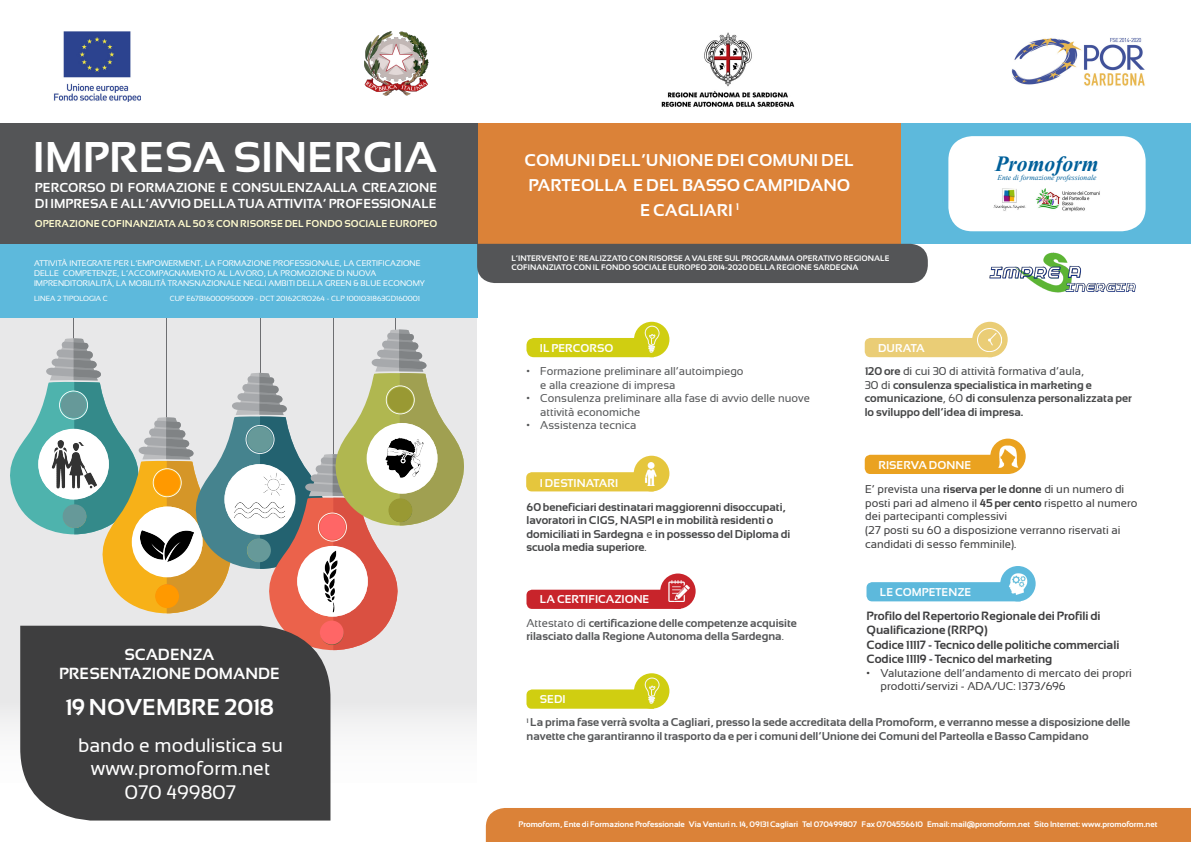
<style>
.page{position:relative;width:1191px;height:842px;background:#fff}
.page>*{position:absolute;margin:0;border:0;box-sizing:border-box;transform-origin:0 0}
.t1{font:700 43px "Sansation";color:#fff}
.t2{font:700 23px "Sansation";color:#fff}
.t3{font:italic 700 21.7px "Times New Roman";color:#01609a}
.t4{font:19.5px "Sansation";color:#fff}
.t5{font:700 17px/25px "Sansation";color:#fff}
.t6{font:700 16.1px "Sansation";color:#fff}
.t7{font:700 13px/15.6px "Sansation";color:#fff}
.t8{font:700 12px/14.4px "Sansation";color:#3e3e3f}
.t9{font:700 11.3px/13.6px "Sansation";color:#454647}
.t10{font:700 11.3px/13.6px "Sansation";color:#545557}
.t11{font:11.3px/13.6px "Sansation";color:#3e3e3f}
.t12{font:11.3px/13.6px "Sansation";color:#545557}
.t13{font:700 11.3px "Sansation";color:#fff}
.t14{font:700 10px "Sansation";color:#fffbce}
.t15{font:8.2px/9.8px "Sansation";color:#fff}
.t16{font:700 8px/9.6px "Sansation";color:#fff}
.t17{font:italic 7.5px "Times New Roman";color:#01609a}
.t18{font:7.4px "Sansation";color:#fff}
.s1{font-weight:400}
.s2{font-weight:700}
</style>
<div class="page">
<div style="left:0;top:238px;width:477px;height:485px;background:#e8e8e9"></div>
<hr style="left:73px;top:238px;width:1px;height:100px;background:#6d6e71">
<hr style="left:166px;top:238px;width:1px;height:180px;background:#6d6e71">
<hr style="left:260px;top:238px;width:1px;height:136px;background:#6d6e71">
<hr style="left:395px;top:238px;width:1px;height:115px;background:#6d6e71">
<hr style="left:333px;top:238px;width:1px;height:219px;background:#6d6e71">
<svg style="left:10px;top:329px;width:454px;height:321px"></svg>
<div style="left:61px;top:392px;width:25px;height:26px;background:#699;border-radius:50%"></div>
<div style="left:63px;top:504px;width:23px;height:24px;background:#699;border-radius:50%"></div>
<div style="left:155px;top:584px;width:24px;height:24px;background:#f90;border-radius:50%"></div>
<div style="left:247px;top:538px;width:24px;height:24px;background:#699;border-radius:50%"></div>
<div style="left:388px;top:498px;width:24px;height:24px;background:#993;border-radius:50%"></div>
<div style="left:39px;top:430px;width:69px;height:68px;background:#fff;border-radius:50%"></div>
<div style="left:38px;top:429px;width:71px;height:70px;border:2px solid #fff;border-radius:50%"></div>
<div style="left:133px;top:508px;width:68px;height:68px;background:#fff;border-radius:50%"></div>
<div style="left:132px;top:507px;width:70px;height:70px;border:2px solid #fff;border-radius:50%"></div>
<div style="left:226px;top:465px;width:68px;height:69px;background:#fff;border-radius:50%"></div>
<div style="left:225px;top:464px;width:70px;height:71px;border:2px solid #fff;border-radius:50%"></div>
<div style="left:298px;top:547px;width:69px;height:69px;background:#fff;border-radius:50%"></div>
<div style="left:297px;top:546px;width:71px;height:71px;border:2px solid #fff;border-radius:50%"></div>
<div style="left:367px;top:424px;width:69px;height:69px;background:#fff;border-radius:50%"></div>
<div style="left:367px;top:423px;width:70px;height:71px;border:2px solid #fff;border-radius:50%"></div>
<div style="left:154px;top:470px;width:26px;height:25px;background:#f90;border-radius:50%"></div>
<div style="left:247px;top:427px;width:26px;height:25px;background:#699;border-radius:50%"></div>
<div style="left:387px;top:387px;width:26px;height:26px;background:#993;border-radius:50%"></div>
<div style="left:320px;top:514px;width:25px;height:26px;background:#f66;border-radius:50%"></div>
<img style="left:48px;top:439px;width:51px;height:50px">
<img style="left:141px;top:519px;width:53px;height:53px">
<img style="left:233px;top:471px;width:53px;height:57px">
<img style="left:367px;top:436px;width:65px;height:43px">
<img style="left:299px;top:550px;width:63px;height:63px">
<div style="left:486px;top:808px;width:705px;height:34px;background:#db8238"></div>
<div style="left:526px;top:338px;width:121px;height:19px;background:#d0ce11"></div>
<div style="left:864px;top:338px;width:121px;height:19px;background:#eacd76"></div>
<div style="left:526px;top:472px;width:121px;height:19px;background:#e5c63d"></div>
<div style="left:526px;top:590px;width:147px;height:19px;background:#c8242b"></div>
<div style="left:866px;top:582px;width:147px;height:19px;background:#5db9dc"></div>
<div style="left:864px;top:455px;width:139px;height:19px;background:#eaa220"></div>
<div style="left:0;top:244px;width:477px;height:74px;background:#5db9dc"></div>
<div style="left:477px;top:124px;width:424px;height:120px;background:#db8238"></div>
<div style="left:0;top:124px;width:477px;height:120px;background:#545557"></div>
<div style="left:901px;top:124px;width:290px;height:120px;background:#5db9dc"></div>
<img style="left:364px;top:31px;width:64px;height:65px">
<img style="left:661px;top:32px;width:133px;height:75px">
<img style="left:53px;top:32px;width:88px;height:69px">
<img style="left:1011px;top:37px;width:134px;height:49px">
<div style="left:634px;top:322px;width:35px;height:35px;background:#d0ce11;border-radius:50%"></div>
<div style="left:972px;top:322px;width:35px;height:35px;background:#eacd76;border-radius:50%"></div>
<div style="left:633px;top:456px;width:36px;height:35px;background:#e5c63d;border-radius:50%"></div>
<div style="left:660px;top:573px;width:35px;height:36px;background:#c8242b;border-radius:50%"></div>
<div style="left:1000px;top:566px;width:35px;height:35px;background:#5db9dc;border-radius:50%"></div>
<div style="left:990px;top:439px;width:35px;height:35px;background:#eaa220;border-radius:50%"></div>
<img style="left:644px;top:325px;width:16px;height:27px">
<img style="left:668px;top:580px;width:22px;height:22px">
<img style="left:1009px;top:573px;width:19px;height:21px">
<img style="left:645px;top:462px;width:12px;height:23px">
<img style="left:978px;top:328px;width:23px;height:23px">
<img style="left:998px;top:445px;width:20px;height:22px">
<div style="left:948px;top:136px;width:197px;height:95px;background:#fff;border-radius:24px"></div>
<img style="left:993px;top:188px;width:33px;height:23px">
<img style="left:1036px;top:188px;width:64px;height:23px">
<div style="left:477px;top:244px;width:450px;height:39px;background:#545557"></div>
<div style="left:0;top:702px;width:477px;height:140px;background:#fff"></div>
<div style="left:320px;top:621px;width:24px;height:23px;background:#f66;border-radius:50%"></div>
<img style="left:989px;top:252px;width:147px;height:41px">
<div style="left:20px;top:626px;width:310px;height:194px;background:#3e3e3f"></div>
<svg style="left:526px;top:689px;width:121px;height:20px;background:#d2d01c"></svg>
<div style="left:634px;top:673px;width:35px;height:36px;background:#d0ce11;border-radius:50%"></div>
<img style="left:644px;top:677px;width:16px;height:26px">
<p class="t1" style="left:33px;top:133px;width:406px">IMPRESA SINERGIA</p>
<p class="t7" style="left:35px;top:180px;width:404px">PERCORSO DI FORMAZIONE E CONSULENZAALLA CREAZIONE<br>DI IMPRESA E ALL’AVVIO DELLA TUA ATTIVITA’ PROFESSIONALE</p>
<p class="t14" style="left:35px;top:218px;width:404px">OPERAZIONE COFINANZIATA AL 50 % CON RISORSE DEL FONDO SOCIALE EUROPEO</p>
<p class="t15" style="left:34px;top:258px;width:392px">ATTIVITÀ INTEGRATE PER L’EMPOWERMENT, LA FORMAZIONE PROFESSIONALE, LA CERTIFICAZIONE<br>DELLE COMPETENZE, L’ACCOMPAGNAMENTO AL LAVORO, LA PROMOZIONE DI NUOVA<br>IMPRENDITORIALITÀ, LA MOBILITÀ TRANSNAZIONALE NEGLI AMBITI DELLA GREEN &amp; BLUE ECONOMY</p>
<p class="t18" style="left:34px;top:295px;width:75px">LINEA 2 TIPOLOGIA C</p>
<p class="t18" style="left:170px;top:295px;width:252px">CUP E67B16000950009 - DCT 20162CRO264 - CLP 1001031863GD160001</p>
<p class="t6" style="left:124px;top:645px;width:92px">SCADENZA</p>
<p class="t6" style="left:59px;top:664px;width:222px">PRESENTAZIONE DOMANDE</p>
<p class="t2" style="left:65px;top:694px;width:210px">19 NOVEMBRE 2018</p>
<p class="t4" style="left:78px;top:734px;width:206px">bando e modulistica su</p>
<p class="t4" style="left:91px;top:758px;width:181px">www.promoform.net</p>
<p class="t4" style="left:125px;top:781px;width:113px">070 499807</p>
<p class="t5" style="left:524px;top:147px;width:331px">COMUNI DELL’UNIONE DEI COMUNI DEL<br>PARTEOLLA E DEL BASSO CAMPIDANO</p>
<p class="t5" style="left:640px;top:197px;width:100px">E CAGLIARI <sup>1</sup></p>
<p class="t16" style="left:511px;top:253px;width:380px">L’INTERVENTO E’ REALIZZATO CON RISORSE A VALERE SUL PROGRAMMA OPERATIVO REGIONALE<br>COFINANZIATO CON IL FONDO SOCIALE EUROPEO 2014-2020 DELLA REGIONE SARDEGNA</p>
<p class="t13" style="left:540px;top:341px;width:75px">IL PERCORSO</p>
<p class="t13" style="left:878px;top:342px;width:48px">DURATA</p>
<p class="t3" style="left:995px;top:149px;width:105px">Promoform</p>
<p class="t17" style="left:997px;top:172px;width:100px">Ente di formazione professionale</p>
<p class="t12" style="left:540px;top:364px;width:205px;text-indent:-14px">• Formazione preliminare all’autoimpiego e alla creazione di impresa</p>
<p class="t12" style="left:540px;top:391px;width:271px;text-indent:-14px">• Consulenza preliminare alla fase di avvio delle nuove attività economiche</p>
<p class="t12" style="left:526px;top:419px;width:111px">• Assistenza tecnica</p>
<p class="t13" style="left:540px;top:476px;width:80px">I DESTINATARI</p>
<p class="t9" style="left:526px;top:500px;width:265px">60 beneficiari destinatari maggiorenni disoccupati, lavoratori in CIGS, NASPI e in mobilità residenti o domiciliati in Sardegna <span class="s1">e</span> in possesso del Diploma di scuola media superiore<span class="s1">.</span></p>
<p class="t13" style="left:540px;top:593px;width:111px">LA CERTIFICAZIONE</p>
<p class="t9" style="left:864px;top:364px;width:268px">120 ore <span class="s1">di cui 30 di attività formativa d’aula,<br>30 di</span> consulenza specialistica in marketing e comunicazione<span class="s1">, 60</span> di consulenza personalizzata per lo sviluppo dell’idea di impresa.</p>
<p class="t13" style="left:878px;top:459px;width:94px">RISERVA DONNE</p>
<p class="t11" style="left:865px;top:482px;width:274px">E’ prevista una <span class="s2">riserva per le donne</span> di un numero di posti pari ad almeno il <span class="s2">45 per cento</span> rispetto al numero dei partecipanti complessivi</p>
<p class="t11" style="left:865px;top:523px;width:257px">(27 posti su 60 a disposizione verranno riservati ai candidati di sesso femminile).</p>
<p class="t13" style="left:880px;top:586px;width:93px">LE COMPETENZE</p>
<p class="t10" style="left:526px;top:616px;width:272px"><span class="s1">Attestato di</span> certificazione delle competenze acquisite rilasciato dalla Regione Autonoma della Sardegna<span class="s1">.</span></p>
<p class="t8" style="left:866px;top:609px;width:236px">Profilo del Repertorio Regionale dei Profili di<br>Qualificazione (RRPQ)</p>
<p class="t8" style="left:866px;top:637px;width:254px">Codice 11117 - Tecnico delle politiche commerciali</p>
<p class="t8" style="left:866px;top:652px;width:187px">Codice 11119 - Tecnico del marketing</p>
<p class="t11" style="left:880px;top:666px;width:253px;text-indent:-14px">• Valutazione dell’andamento di mercato dei propri prodotti/servizi - ADA/UC: 1373/696</p>
<p class="t13" style="left:540px;top:693px;width:27px">SEDI</p>
<p class="t10" style="left:526px;top:716px;width:605px"><sup>1</sup> La prima fase verrà svolta a Cagliari, presso la sede accreditata della Promoform, e verranno messe a disposizione delle navette che garantiranno il trasporto da e per i comuni dell’Unione dei Comuni del Parteolla e Basso Campidano</p>
<p class="t16" style="left:518px;top:819px;width:640px">Promoform, Ente di Formazione Professionale Via Venturi n. 14, 09131 Cagliari Tel 070499807 Fax 0704556610 Email: mail@promoform.net Sito Internet: www.promoform.net</p>
</div>
